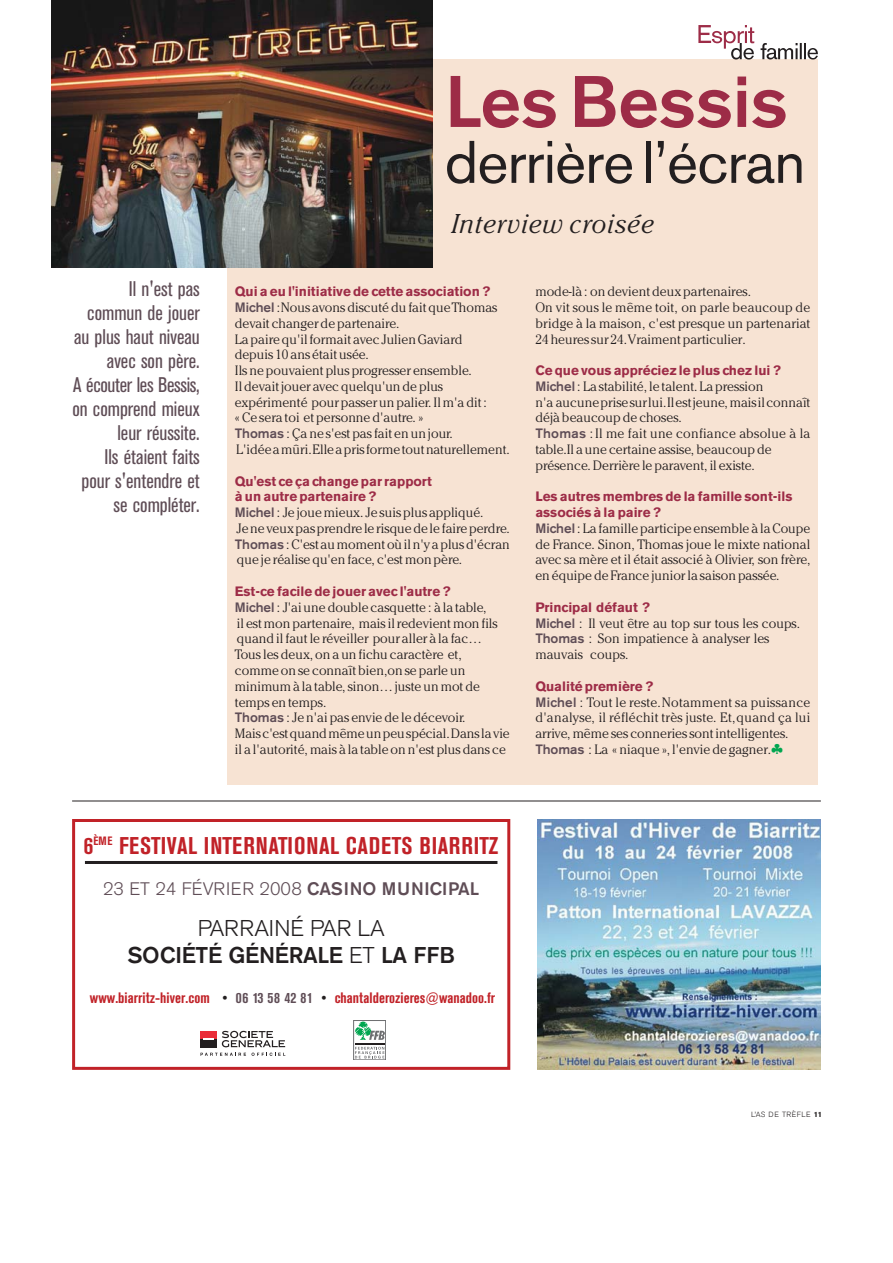
<style>
.page{position:relative;width:893px;height:1263px;background:#fff}
.page>*{position:absolute;margin:0;border:0;box-sizing:border-box;transform-origin:0 0}
.t1{font:500 72.15px "Akzidenz Grotesk BE";letter-spacing:-.005em;color:#9d2c47}
.t2{font:59.4px "Akzidenz Grotesk BE";letter-spacing:-.01em;color:#231f20}
.t3{font:italic 300 27px "Cheltenham";letter-spacing:.035em;color:#231f20}
.t4{font:700 condensed 24px "Akzidenz Grotesk BE";letter-spacing:.025em;color:#c12228}
.t5{font:500 22.65px/27.2px "Akzidenz Grotesk BE";letter-spacing:-.01em;color:#231f20;text-align:center}
.t6{font:condensed 21px/24px "Akzidenz Grotesk BE";color:#5f4d56;text-align:right}
.t7{font:300 18px "Akzidenz Grotesk BE";color:#5f4d56}
.t8{font:700 condensed 15px "Akzidenz Grotesk BE";letter-spacing:.005em;color:#c12228}
.t9{font:300 13.5px/15.8px "Cheltenham";color:#231f20}
.t10{font:700 13.5px/15.8px "Akzidenz Grotesk BE";color:#9d2c47}
.t11{font:300 7.5px "Akzidenz Grotesk BE";letter-spacing:.06em;color:#231f20}
.s1{font-family:"Akzidenz Grotesk BE";font-weight:500;color:#5f4d56}
.s2{color:#00a650}
.s3{font-weight:500}
.s4{font-weight:300}
.s5{color:#231f20}
.s6{color:#5f4d56}
.s7{font-weight:700}
</style>
<div class="page">
<img style="left:538px;top:819px;width:282px;height:251px">
<div style="left:72px;top:819px;width:438px;height:251px;border:3px solid #c12228"></div>
<svg style="left:222px;top:1031px;width:63px;height:16px"></svg>
<div style="left:200px;top:1031px;width:17px;height:8px;background:#ea2d39"></div>
<div style="left:200px;top:1039px;width:17px;height:8px;background:#231f20"></div>
<svg style="left:200px;top:1053px;width:85px;height:3px"></svg>
<hr style="left:355px;top:1043px;width:29px;height:2px;background:#231f20">
<svg style="left:355px;top:1022px;width:28px;height:18px"></svg>
<svg style="left:355px;top:1047px;width:28px;height:11px"></svg>
<div style="left:353px;top:1020px;width:32px;height:40px;border:1px solid #6d6e70"></div>
<hr style="left:85px;top:861px;width:412px;height:3px;background:#231f20">
<div style="left:227px;top:60px;width:590px;height:725px;background:#f7e3d3"></div>
<img style="left:51px;top:0;width:381px;height:267px">
<hr style="left:72px;top:801px;width:748px;height:1px;background:#231f20">
<svg style="left:698px;top:25px;width:119px;height:35px"></svg>
<h1 class="t1" style="left:445px;top:76px;width:345px">Les Bessis</h1>
<h2 class="t2" style="left:445px;top:141px;width:362px">derrière l’écran</h2>
<h3 class="t3" style="left:451px;top:214px;width:204px">Interview croisée</h3>
<h3 class="t6" style="left:72px;top:279px;width:129px">Il n'est pas commun de jouer au plus haut niveau avec son père.<br>A écouter les Bessis, on comprend mieux leur réussite.<br>Ils étaient faits pour s'entendre et se compléter.</h3>
<p class="t10" style="left:235px;top:285px;width:257px">Qui a eu l'initiative de cette association ?</p>
<p class="t9" style="left:235px;top:301px;width:276px"><span class="s1">Michel</span> :Nous avons discuté du fait que Thomas devait changer de partenaire.<br>La paire qu'il formait avec Julien Gaviard<br>depuis 10 ans était usée.<br>Ils ne pouvaient plus progresser ensemble.<br>Il devait jouer avec quelqu'un de plus expérimenté pour passer un palier. Il m'a dit :<br>« Ce sera toi et personne d'autre. »<br><span class="s1">Thomas</span> : Ça ne s'est pas fait en un jour.<br>L'idée a mûri.Elle a pris forme tout naturellement.</p>
<p class="t10" style="left:235px;top:474px;width:198px">Qu'est ce ça change par rapport à un autre partenaire ?</p>
<p class="t9" style="left:235px;top:506px;width:276px"><span class="s1">Michel</span> : Je joue mieux. Je suis plus appliqué.<br>Je ne veux pas prendre le risque de le faire perdre.<br><span class="s1">Thomas</span> : C'est au moment où il n'y a plus d'écran que je réalise qu'en face, c'est mon père.</p>
<p class="t10" style="left:235px;top:585px;width:217px">Est-ce facile de jouer avec l'autre ?</p>
<p class="t9" style="left:235px;top:601px;width:276px"><span class="s1">Michel</span> : J'ai une double casquette : à la table,<br>il est mon partenaire, mais il redevient mon fils quand il faut le réveiller pour aller à la fac…<br>Tous les deux, on a un fichu caractère et,<br>comme on se connaît bien,on se parle un minimum à la table, sinon… juste un mot de temps en temps.<br><span class="s1">Thomas</span> : Je n'ai pas envie de le décevoir.<br>Mais c'est quand même un peu spécial.Dans la vie il a l'autorité, mais à la table on n'est plus dans ce</p>
<p class="t9" style="left:535px;top:285px;width:276px">mode-là : on devient deux partenaires.<br>On vit sous le même toit, on parle beaucoup de bridge à la maison, c'est presque un partenariat 24 heures sur 24.Vraiment particulier.</p>
<p class="t10" style="left:535px;top:364px;width:247px">Ce que vous appréciez le plus chez lui ?</p>
<p class="t9" style="left:535px;top:380px;width:276px"><span class="s1">Michel</span> : La stabilité, le talent. La pression<br>n'a aucune prise sur lui.Il est jeune, mais il connaît déjà beaucoup de choses.<br><span class="s1">Thomas</span> : Il me fait une confiance absolue à la table.Il a une certaine assise, beaucoup de présence. Derrière le paravent, il existe.</p>
<p class="t10" style="left:535px;top:490px;width:258px">Les autres membres de la famille sont-ils associés à la paire ?</p>
<p class="t9" style="left:535px;top:522px;width:276px;text-align:justify"><span class="s1">Michel</span> : La famille participe ensemble à la Coupe de France. Sinon, Thomas joue le mixte national avec sa mère et il était associé à Olivier, son frère, en équipe de France junior la saison passée.</p>
<p class="t10" style="left:535px;top:600px;width:116px">Principal défaut ?</p>
<p class="t9" style="left:535px;top:616px;width:266px"><span class="s1">Michel</span> : Il veut être au top sur tous les coups.<br><span class="s1">Thomas</span> : Son impatience à analyser les mauvais coups.</p>
<p class="t10" style="left:535px;top:679px;width:119px">Qualité première ?</p>
<p class="t9" style="left:535px;top:695px;width:276px"><span class="s1">Michel</span> : Tout le reste.Notamment sa puissance d'analyse, il réfléchit très juste. Et,quand ça lui arrive, même ses conneries sont intelligentes.<br><span class="s1">Thomas</span> : La « niaque », l'envie de gagner.<span class="s2">♣</span></p>
<h3 class="t4" style="left:84px;top:837px;width:416px">6<sup>ÈME</sup> FESTIVAL INTERNATIONAL CADETS BIARRITZ</h3>
<h3 class="t7" style="left:103px;top:882px;width:378px">23 ET 24 FÉVRIER 2008 <span class="s3">CASINO MUNICIPAL</span></h3>
<h3 class="t5" style="left:127px;top:916px;width:329px"><span class="s4">PARRAINÉ PAR LA<br></span>SOCIÉTÉ GÉNÉRALE <span class="s4">ET</span> LA FFB</h3>
<p class="t8" style="left:90px;top:993px;width:407px">www.biarritz-hiver.com <span class="s5">•</span> <span class="s6">06 13 58 42 81</span> <span class="s5">•</span> chantalderozieres@wanadoo.fr</p>
<p class="t11" style="left:751px;top:1112px;width:73px">L’AS DE TRÈFLE <span class="s7">11</span></p>
</div>
